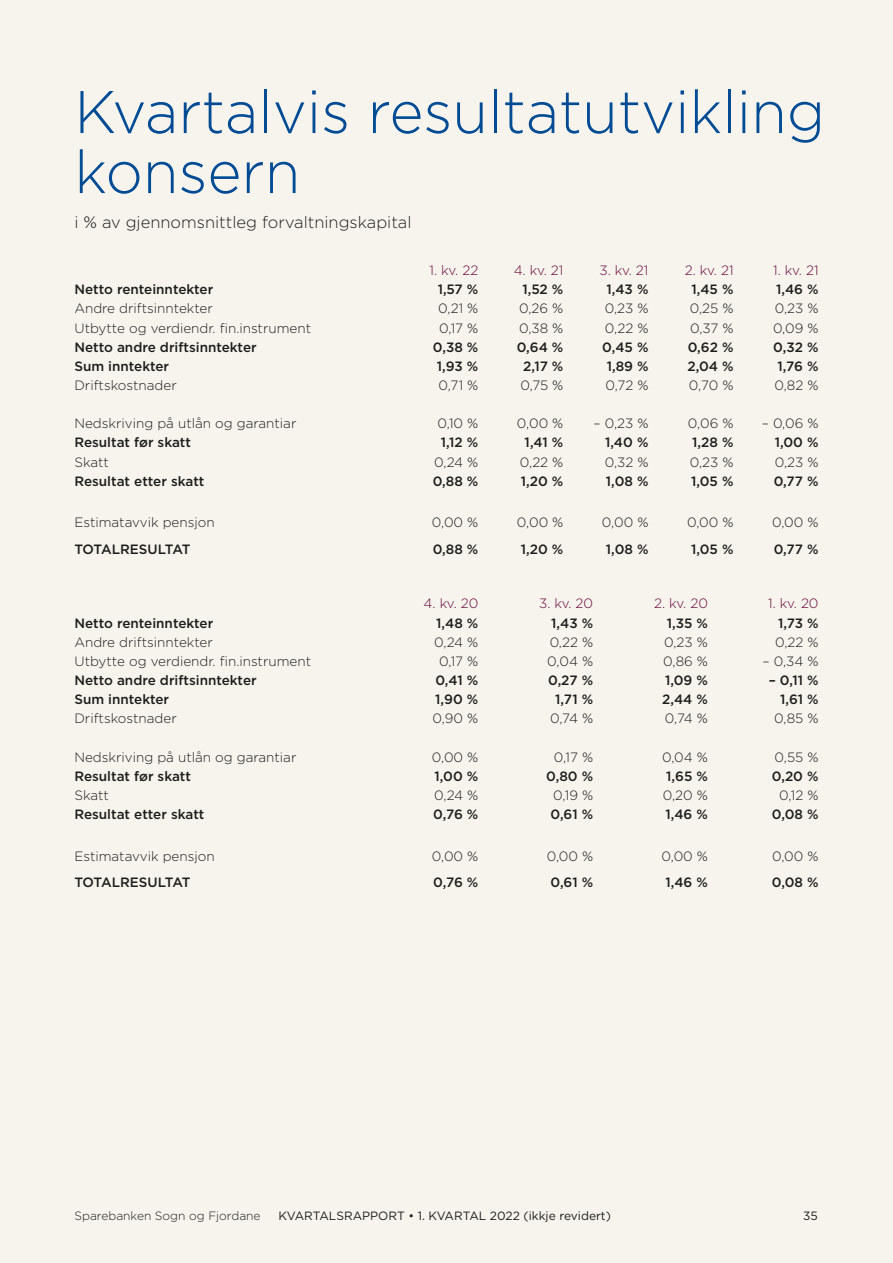
<style>
.page{position:relative;width:893px;height:1263px;background:#f7f4ee}
.page>*{position:absolute;margin:0;border:0;box-sizing:border-box;transform-origin:0 0}
.t1{font:300 60px "Gotham";color:#004b94}
.t2{font:300 16.5px "Gotham";color:#1d1d1b}
.t3{font:300 13.5px "Gotham";color:#1d1d1b}
.t4{font:500 13.5px "Gotham";color:#1d1d1b}
.t5{font:300 13.5px "Gotham";letter-spacing:-.01em;color:#660539}
.t6{font:500 13.5px "Gotham";letter-spacing:-.02em;color:#1d1d1b}
.t7{font:12px "Gotham";color:#1d1d1b}
.t8{font:300 12px "Gotham";color:#1d1d1b}
</style>
<div class="page">
<p class="t1" style="left:74px;top:74px;width:752px">Kvartalvis resultatutvikling</p>
<p class="t1" style="left:74px;top:134px;width:227px">konsern</p>
<p class="t2" style="left:74px;top:212px;width:339px">i % av gjennomsnittleg forvaltningskapital</p>
<p class="t5" style="left:430px;top:262px;width:50px">1. kv. 22</p>
<p class="t5" style="left:514px;top:262px;width:51px">4. kv. 21</p>
<p class="t5" style="left:599px;top:262px;width:51px">3. kv. 21</p>
<p class="t5" style="left:685px;top:262px;width:50px">2. kv. 21</p>
<p class="t5" style="left:773px;top:262px;width:47px">1. kv. 21</p>
<p class="t4" style="left:74px;top:281px;width:140px">Netto renteinntekter</p>
<p class="t4" style="left:438px;top:281px;width:42px">1,57 %</p>
<p class="t4" style="left:522px;top:281px;width:43px">1,52 %</p>
<p class="t4" style="left:606px;top:281px;width:44px">1,43 %</p>
<p class="t4" style="left:691px;top:281px;width:44px">1,45 %</p>
<p class="t4" style="left:776px;top:281px;width:44px">1,46 %</p>
<p class="t3" style="left:74px;top:300px;width:140px">Andre driftsinntekter</p>
<p class="t3" style="left:438px;top:300px;width:42px">0,21 %</p>
<p class="t3" style="left:519px;top:300px;width:46px">0,26 %</p>
<p class="t3" style="left:605px;top:300px;width:45px">0,23 %</p>
<p class="t3" style="left:690px;top:300px;width:45px">0,25 %</p>
<p class="t3" style="left:775px;top:300px;width:45px">0,23 %</p>
<p class="t3" style="left:74px;top:319px;width:238px">Utbytte og verdiendr. fin.instrument</p>
<p class="t3" style="left:439px;top:319px;width:41px">0,17 %</p>
<p class="t3" style="left:519px;top:319px;width:46px">0,38 %</p>
<p class="t3" style="left:605px;top:319px;width:45px">0,22 %</p>
<p class="t3" style="left:690px;top:319px;width:45px">0,37 %</p>
<p class="t3" style="left:773px;top:319px;width:47px">0,09 %</p>
<p class="t4" style="left:74px;top:338px;width:184px">Netto andre driftsinntekter</p>
<p class="t4" style="left:433px;top:338px;width:47px">0,38 %</p>
<p class="t4" style="left:517px;top:338px;width:48px">0,64 %</p>
<p class="t4" style="left:602px;top:338px;width:48px">0,45 %</p>
<p class="t4" style="left:688px;top:338px;width:47px">0,62 %</p>
<p class="t4" style="left:773px;top:338px;width:47px">0,32 %</p>
<p class="t4" style="left:74px;top:357px;width:96px">Sum inntekter</p>
<p class="t4" style="left:437px;top:357px;width:43px">1,93 %</p>
<p class="t4" style="left:523px;top:357px;width:42px">2,17 %</p>
<p class="t4" style="left:607px;top:357px;width:43px">1,89 %</p>
<p class="t4" style="left:687px;top:357px;width:48px">2,04 %</p>
<p class="t4" style="left:777px;top:357px;width:43px">1,76 %</p>
<p class="t3" style="left:74px;top:377px;width:104px">Driftskostnader</p>
<p class="t3" style="left:438px;top:377px;width:41px">0,71 %</p>
<p class="t3" style="left:520px;top:377px;width:45px">0,75 %</p>
<p class="t3" style="left:605px;top:377px;width:45px">0,72 %</p>
<p class="t3" style="left:689px;top:377px;width:46px">0,70 %</p>
<p class="t3" style="left:774px;top:377px;width:46px">0,82 %</p>
<p class="t3" style="left:74px;top:415px;width:224px">Nedskriving på utlån og garantiar</p>
<p class="t3" style="left:437px;top:415px;width:43px">0,10 %</p>
<p class="t3" style="left:517px;top:415px;width:48px">0,00 %</p>
<p class="t3" style="left:593px;top:415px;width:56px">– 0,23 %</p>
<p class="t3" style="left:688px;top:415px;width:47px">0,06 %</p>
<p class="t3" style="left:762px;top:415px;width:58px">– 0,06 %</p>
<p class="t4" style="left:74px;top:434px;width:118px">Resultat før skatt</p>
<p class="t4" style="left:441px;top:434px;width:39px">1,12 %</p>
<p class="t4" style="left:525px;top:434px;width:40px">1,41 %</p>
<p class="t4" style="left:605px;top:434px;width:45px">1,40 %</p>
<p class="t4" style="left:692px;top:434px;width:43px">1,28 %</p>
<p class="t4" style="left:775px;top:434px;width:45px">1,00 %</p>
<p class="t3" style="left:74px;top:453px;width:36px">Skatt</p>
<p class="t3" style="left:434px;top:453px;width:46px">0,24 %</p>
<p class="t3" style="left:520px;top:453px;width:45px">0,22 %</p>
<p class="t3" style="left:605px;top:453px;width:45px">0,32 %</p>
<p class="t3" style="left:690px;top:453px;width:45px">0,23 %</p>
<p class="t3" style="left:775px;top:453px;width:45px">0,23 %</p>
<p class="t4" style="left:74px;top:472px;width:132px">Resultat etter skatt</p>
<p class="t4" style="left:433px;top:472px;width:47px">0,88 %</p>
<p class="t4" style="left:521px;top:472px;width:44px">1,20 %</p>
<p class="t4" style="left:606px;top:472px;width:44px">1,08 %</p>
<p class="t4" style="left:691px;top:472px;width:44px">1,05 %</p>
<p class="t4" style="left:774px;top:472px;width:46px">0,77 %</p>
<p class="t3" style="left:74px;top:514px;width:142px">Estimatavvik pensjon</p>
<p class="t3" style="left:432px;top:514px;width:48px">0,00 %</p>
<p class="t3" style="left:517px;top:514px;width:48px">0,00 %</p>
<p class="t3" style="left:602px;top:514px;width:48px">0,00 %</p>
<p class="t3" style="left:687px;top:514px;width:48px">0,00 %</p>
<p class="t3" style="left:772px;top:514px;width:48px">0,00 %</p>
<p class="t6" style="left:74px;top:540px;width:118px">TOTALRESULTAT</p>
<p class="t4" style="left:433px;top:540px;width:47px">0,88 %</p>
<p class="t4" style="left:521px;top:540px;width:44px">1,20 %</p>
<p class="t4" style="left:606px;top:540px;width:44px">1,08 %</p>
<p class="t4" style="left:691px;top:540px;width:44px">1,05 %</p>
<p class="t4" style="left:774px;top:540px;width:46px">0,77 %</p>
<p class="t5" style="left:424px;top:595px;width:56px">4. kv. 20</p>
<p class="t5" style="left:539px;top:595px;width:56px">3. kv. 20</p>
<p class="t5" style="left:654px;top:595px;width:55px">2. kv. 20</p>
<p class="t5" style="left:768px;top:595px;width:52px">1. kv. 20</p>
<p class="t4" style="left:74px;top:614px;width:140px">Netto renteinntekter</p>
<p class="t4" style="left:436px;top:614px;width:44px">1,48 %</p>
<p class="t4" style="left:551px;top:614px;width:44px">1,43 %</p>
<p class="t4" style="left:667px;top:614px;width:43px">1,35 %</p>
<p class="t4" style="left:778px;top:614px;width:42px">1,73 %</p>
<p class="t3" style="left:74px;top:633px;width:140px">Andre driftsinntekter</p>
<p class="t3" style="left:434px;top:633px;width:46px">0,24 %</p>
<p class="t3" style="left:550px;top:633px;width:45px">0,22 %</p>
<p class="t3" style="left:664px;top:633px;width:45px">0,23 %</p>
<p class="t3" style="left:775px;top:633px;width:45px">0,22 %</p>
<p class="t3" style="left:74px;top:652px;width:238px">Utbytte og verdiendr. fin.instrument</p>
<p class="t3" style="left:439px;top:652px;width:41px">0,17 %</p>
<p class="t3" style="left:547px;top:652px;width:47px">0,04 %</p>
<p class="t3" style="left:663px;top:652px;width:46px">0,86 %</p>
<p class="t3" style="left:763px;top:652px;width:57px">– 0,34 %</p>
<p class="t4" style="left:74px;top:671px;width:184px">Netto andre driftsinntekter</p>
<p class="t4" style="left:435px;top:671px;width:44px">0,41 %</p>
<p class="t4" style="left:548px;top:671px;width:47px">0,27 %</p>
<p class="t4" style="left:665px;top:671px;width:44px">1,09 %</p>
<p class="t4" style="left:769px;top:671px;width:51px">– 0,11 %</p>
<p class="t4" style="left:74px;top:690px;width:96px">Sum inntekter</p>
<p class="t4" style="left:435px;top:690px;width:45px">1,90 %</p>
<p class="t4" style="left:555px;top:690px;width:39px">1,71 %</p>
<p class="t4" style="left:662px;top:690px;width:47px">2,44 %</p>
<p class="t4" style="left:780px;top:690px;width:40px">1,61 %</p>
<p class="t3" style="left:74px;top:710px;width:104px">Driftskostnader</p>
<p class="t3" style="left:433px;top:710px;width:47px">0,90 %</p>
<p class="t3" style="left:550px;top:710px;width:45px">0,74 %</p>
<p class="t3" style="left:665px;top:710px;width:45px">0,74 %</p>
<p class="t3" style="left:774px;top:710px;width:46px">0,85 %</p>
<p class="t3" style="left:74px;top:748px;width:224px">Nedskriving på utlån og garantiar</p>
<p class="t3" style="left:432px;top:748px;width:48px">0,00 %</p>
<p class="t3" style="left:554px;top:748px;width:41px">0,17 %</p>
<p class="t3" style="left:662px;top:748px;width:47px">0,04 %</p>
<p class="t3" style="left:775px;top:748px;width:45px">0,55 %</p>
<p class="t4" style="left:74px;top:767px;width:118px">Resultat før skatt</p>
<p class="t4" style="left:435px;top:767px;width:45px">1,00 %</p>
<p class="t4" style="left:546px;top:767px;width:48px">0,80 %</p>
<p class="t4" style="left:666px;top:767px;width:43px">1,65 %</p>
<p class="t4" style="left:772px;top:767px;width:48px">0,20 %</p>
<p class="t3" style="left:74px;top:787px;width:36px">Skatt</p>
<p class="t3" style="left:434px;top:787px;width:46px">0,24 %</p>
<p class="t3" style="left:553px;top:787px;width:42px">0,19 %</p>
<p class="t3" style="left:663px;top:787px;width:47px">0,20 %</p>
<p class="t3" style="left:779px;top:787px;width:41px">0,12 %</p>
<p class="t4" style="left:74px;top:805px;width:132px">Resultat etter skatt</p>
<p class="t4" style="left:433px;top:805px;width:47px">0,76 %</p>
<p class="t4" style="left:550px;top:805px;width:44px">0,61 %</p>
<p class="t4" style="left:665px;top:805px;width:44px">1,46 %</p>
<p class="t4" style="left:772px;top:805px;width:48px">0,08 %</p>
<p class="t3" style="left:74px;top:847px;width:142px">Estimatavvik pensjon</p>
<p class="t3" style="left:432px;top:847px;width:48px">0,00 %</p>
<p class="t3" style="left:547px;top:847px;width:48px">0,00 %</p>
<p class="t3" style="left:661px;top:847px;width:48px">0,00 %</p>
<p class="t3" style="left:772px;top:847px;width:48px">0,00 %</p>
<p class="t6" style="left:74px;top:874px;width:118px">TOTALRESULTAT</p>
<p class="t4" style="left:433px;top:874px;width:47px">0,76 %</p>
<p class="t4" style="left:550px;top:874px;width:44px">0,61 %</p>
<p class="t4" style="left:665px;top:874px;width:44px">1,46 %</p>
<p class="t4" style="left:772px;top:874px;width:48px">0,08 %</p>
<p class="t8" style="left:74px;top:1208px;width:188px">Sparebanken Sogn og Fjordane</p>
<p class="t7" style="left:279px;top:1208px;width:334px">KVARTALSRAPPORT • 1. KVARTAL 2022 (ikkje revidert)</p>
<p class="t7" style="left:803px;top:1208px;width:16px">35</p>
</div>
